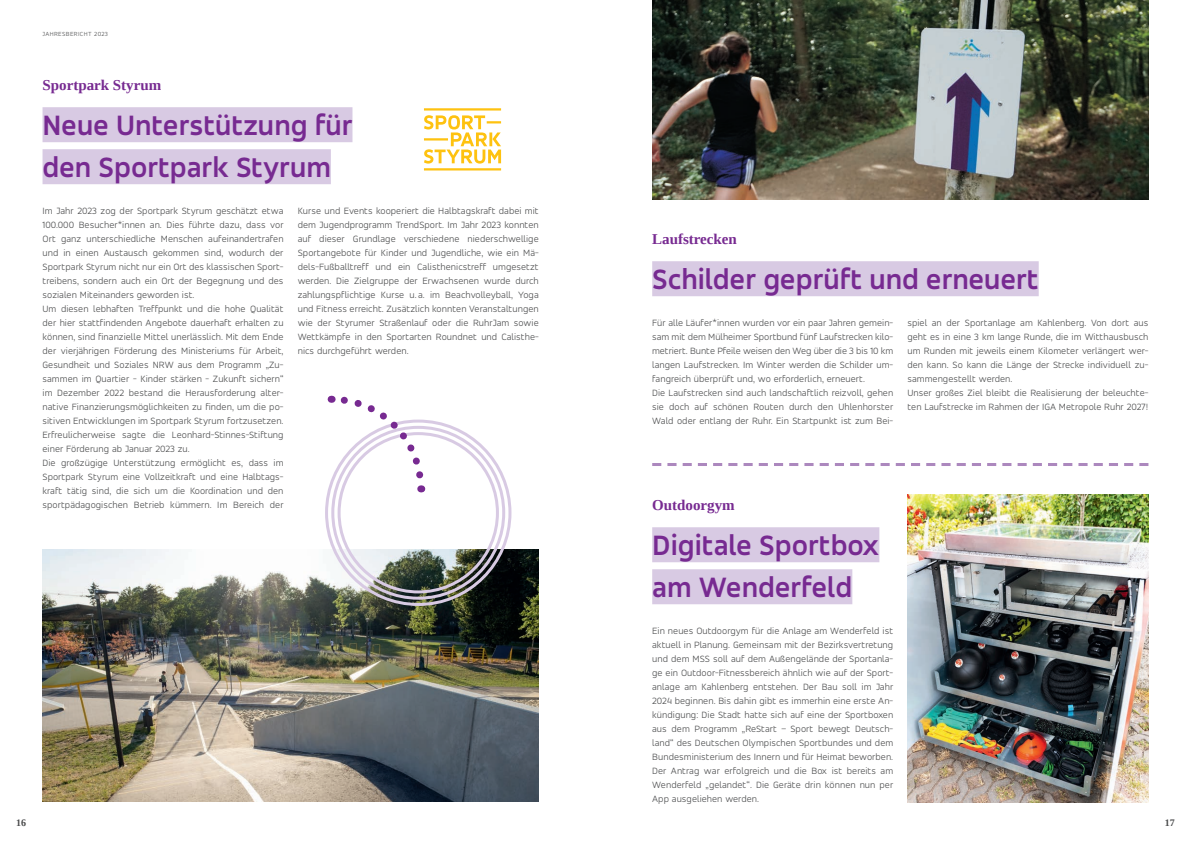
<style>
.page{position:relative;width:1191px;height:842px;background:#fff}
.page>*{position:absolute;margin:0;border:0;box-sizing:border-box;transform-origin:0 0}
.t1{font:700 30px/42px "Accord";color:#772a91}
.t2{font:700 15px "Liberation Serif";color:#772a91}
.t3{font:300 10px/14px "Accord";letter-spacing:.005em;color:#4b4c4d}
.t4{font:700 10px "Liberation Serif";color:#4b4c4d}
.t5{font:300 6.5px "Accord";letter-spacing:.06em;color:#4b4c4d}
</style>
<div class="page">
<img style="left:43px;top:550px;width:496px;height:252px">
<div style="left:43px;top:107px;width:309px;height:35px;background:#d8cae3"></div>
<div style="left:43px;top:149px;width:288px;height:35px;background:#d8cae3"></div>
<svg style="left:424px;top:108px;width:77px;height:62px"></svg>
<svg style="left:330px;top:395px;width:98px;height:97px"></svg>
<div style="left:652px;top:261px;width:386px;height:35px;background:#d8cae3"></div>
<svg style="left:652px;top:463px;width:496px;height:3px"></svg>
<img style="left:652px;top:0;width:496px;height:200px">
<div style="left:652px;top:527px;width:227px;height:35px;background:#d8cae3"></div>
<div style="left:652px;top:569px;width:200px;height:35px;background:#d8cae3"></div>
<img style="left:907px;top:494px;width:241px;height:308px">
<p class="t5" style="left:43px;top:30px;width:67px">JAHRESBERICHT 2023</p>
<h2 class="t2" style="left:43px;top:75px;width:120px">Sportpark Styrum</h2>
<h1 class="t1" style="left:43px;top:103px;width:311px">Neue Unterstützung für den Sportpark Styrum</h1>
<p class="t3" style="left:43px;top:203px;width:242px">Im Jahr 2023 zog der Sportpark Styrum geschätzt etwa 100.000 Besucher*innen an. Dies führte dazu, dass vor Ort ganz unterschiedliche Menschen aufeinandertrafen und in einen Austausch gekommen sind, wodurch der Sportpark Styrum nicht nur ein Ort des klassischen Sport&shy;treibens, sondern auch ein Ort der Begegnung und des sozialen Miteinanders geworden ist.<br>Um diesen lebhaften Treffpunkt und die hohe Qualität der hier stattfindenden Angebote dauerhaft erhalten zu können, sind finanzielle Mittel unerlässlich. Mit dem Ende der vierjährigen Förderung des Ministeriums für Arbeit, Gesundheit und Soziales NRW aus dem Programm „Zu&shy;sammen im Quartier - Kinder stärken - Zukunft sichern“ im Dezember 2022 bestand die Herausforderung alter&shy;native Finanzierungsmöglichkeiten zu finden, um die po&shy;sitiven Entwicklungen im Sportpark Styrum fortzusetzen.<br>Erfreulicherweise sagte die Leonhard-Stinnes-Stiftung einer Förderung ab Januar 2023 zu.<br>Die großzügige Unterstützung ermöglicht es, dass im Sportpark Styrum eine Vollzeitkraft und eine Halbtags&shy;kraft tätig sind, die sich um die Koordination und den sportpädagogischen Betrieb kümmern. Im Bereich der</p>
<p class="t3" style="left:298px;top:203px;width:242px;text-align:justify">Kurse und Events kooperiert die Halbtagskraft dabei mit dem Jugendprogramm TrendSport. Im Jahr 2023 konnten auf dieser Grundlage verschiedene niederschwellige Sportangebote für Kinder und Jugendliche, wie ein Mä&shy;dels-Fußballtreff und ein Calisthenicstreff umgesetzt werden. Die Zielgruppe der Erwachsenen wurde durch zahlungspflichtige Kurse u. a. im Beachvolleyball, Yoga und Fitness erreicht. Zusätzlich konnten Veranstaltungen wie der Styrumer Straßenlauf oder die RuhrJam sowie Wettkämpfe in den Sportarten Roundnet und Calisthe&shy;nics durchgeführt werden.</p>
<h2 class="t2" style="left:652px;top:229px;width:86px">Laufstrecken</h2>
<h1 class="t1" style="left:652px;top:257px;width:388px">Schilder geprüft und erneuert</h1>
<p class="t3" style="left:652px;top:315px;width:242px">Für alle Läufer*innen wurden vor ein paar Jahren gemein&shy;sam mit dem Mülheimer Sportbund fünf Laufstrecken kilo&shy;metriert. Bunte Pfeile weisen den Weg über die 3 bis 10 km langen Laufstrecken. Im Winter werden die Schilder um&shy;fangreich überprüft und, wo erforderlich, erneuert.<br>Die Laufstrecken sind auch landschaftlich reizvoll, gehen sie doch auf schönen Routen durch den Uhlenhorster Wald oder entlang der Ruhr. Ein Startpunkt ist zum Bei-</p>
<p class="t3" style="left:907px;top:315px;width:242px">spiel an der Sportanlage am Kahlenberg. Von dort aus geht es in eine 3 km lange Runde, die im Witthausbusch um Runden mit jeweils einem Kilometer verlängert wer&shy;den kann. So kann die Länge der Strecke individuell zu&shy;sammengestellt werden.<br>Unser großes Ziel bleibt die Realisierung der beleuchte&shy;ten Laufstrecke im Rahmen der IGA Metropole Ruhr 2027!</p>
<h2 class="t2" style="left:652px;top:495px;width:84px">Outdoorgym</h2>
<h1 class="t1" style="left:652px;top:523px;width:229px">Digitale Sportbox am Wenderfeld</h1>
<p class="t3" style="left:652px;top:623px;width:242px;text-align:justify">Ein neues Outdoorgym für die Anlage am Wenderfeld ist aktuell in Planung. Gemeinsam mit der Bezirksvertretung und dem MSS soll auf dem Außengelände der Sportanla&shy;ge ein Outdoor-Fitnessbereich ähnlich wie auf der Sport&shy;anlage am Kahlenberg entstehen. Der Bau soll im Jahr 2024 beginnen. Bis dahin gibt es immerhin eine erste An&shy;kündigung: Die Stadt hatte sich auf eine der Sportboxen aus dem Programm „ReStart – Sport bewegt Deutsch&shy;land“ des Deutschen Olympischen Sportbundes und dem Bundesministerium des Innern und für Heimat beworben.<br>Der Antrag war erfolgreich und die Box ist bereits am Wenderfeld „gelandet“. Die Geräte drin können nun per App ausgeliehen werden.</p>
<p class="t4" style="left:16px;top:816px;width:11px">16</p>
<p class="t4" style="left:1164px;top:816px;width:11px">17</p>
</div>
